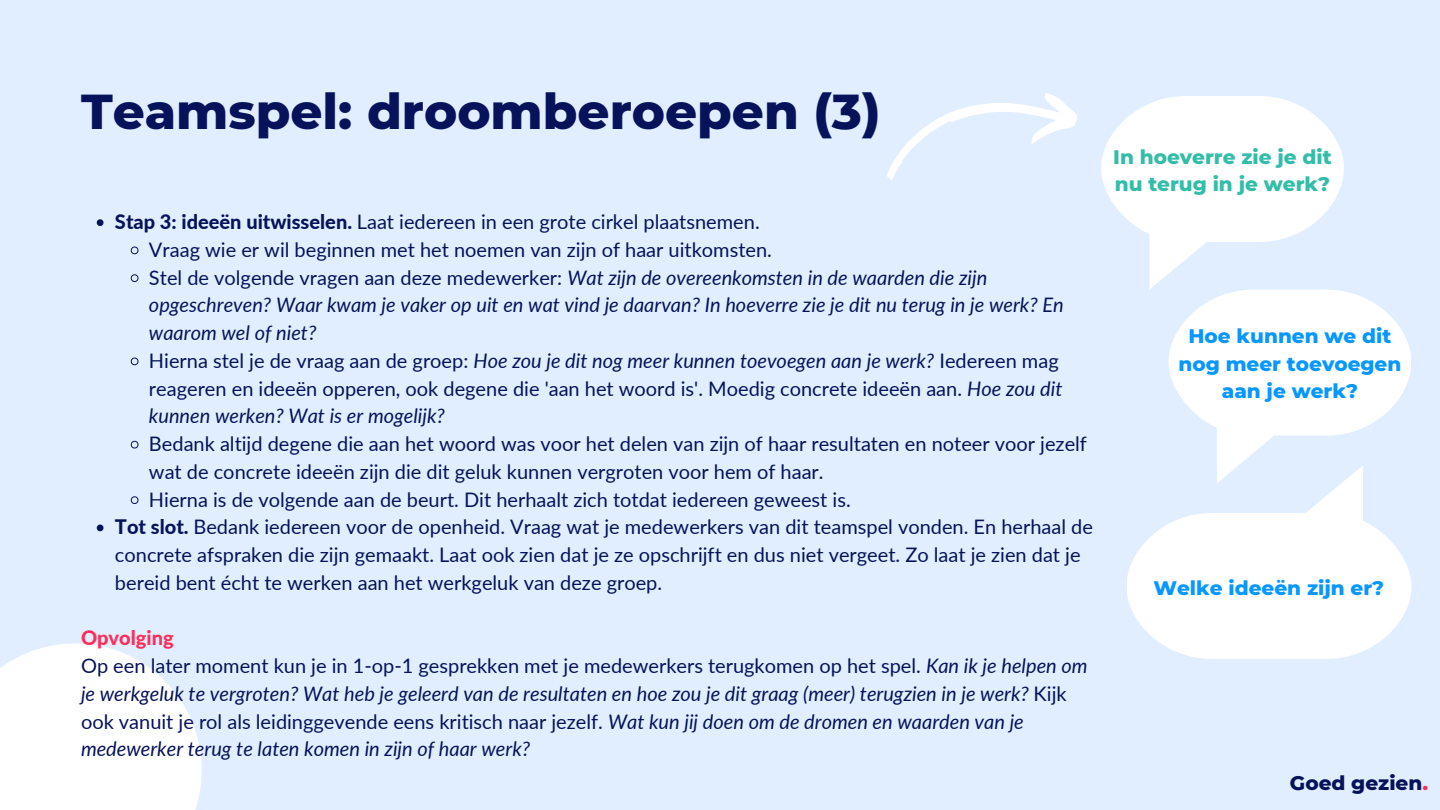
<style>
.page{position:relative;width:1440px;height:810px;background:#e1eeff}
.page>*{position:absolute;margin:0;border:0;box-sizing:border-box;transform-origin:0 0}
.t1{font:800 50px "Montserrat";color:#06135a}
.t2{font:20px/27.8px "Lato";color:#06135a}
.t3{font:italic 20px/27.8px "Lato";color:#06135a}
.t4{font:800 20px/27.8px "Montserrat";color:#0797ff;text-align:center}
.t5{font:800 20px/27.8px "Montserrat";color:#33bda9}
.t6{font:800 20px "Montserrat";color:#06135a}
.s1{font-weight:800}
.s2{font-style:italic}
.s3{font-weight:800;font-style:normal;color:#ff2c58}
.s4{font-style:normal}
.s5{color:#ff2c58}
</style>
<div class="page">
<div style="left:0;top:644px;width:202px;height:166px;background:#fff"></div>
<svg style="left:1101px;top:96px;width:243px;height:146px"></svg>
<svg style="left:1168px;top:290px;width:243px;height:146px"></svg>
<svg style="left:1127px;top:513px;width:284px;height:146px;background:#fbfcff"></svg>
<svg style="left:97px;top:219px;width:7px;height:7px"></svg>
<svg style="left:130px;top:246px;width:9px;height:9px"></svg>
<svg style="left:130px;top:274px;width:9px;height:8px"></svg>
<svg style="left:130px;top:357px;width:9px;height:9px"></svg>
<svg style="left:130px;top:440px;width:9px;height:9px"></svg>
<svg style="left:130px;top:496px;width:9px;height:8px"></svg>
<svg style="left:97px;top:525px;width:7px;height:6px"></svg>
<svg style="left:887px;top:93px;width:190px;height:87px"></svg>
<h1 class="t1" style="left:81px;top:81px;width:801px">Teamspel: droomberoepen (3)</h1>
<p class="t2" style="left:149px;top:207px;width:916px;text-indent:-34px"><span class="s1">Stap 3: ideeën uitwisselen.</span> Laat iedereen in een grote cirkel plaatsnemen.<br>Vraag wie er wil beginnen met het noemen van zijn of haar uitkomsten.<br>Stel de volgende vragen aan deze medewerker: <span class="s2">Wat zijn de overeenkomsten in de waarden die zijn opgeschreven? Waar kwam je vaker op uit en wat vind je daarvan? In hoeverre zie je dit nu terug in je werk? En waarom wel of niet?<br></span>Hierna stel je de vraag aan de groep: <span class="s2">Hoe zou je dit nog meer kunnen toevoegen aan je werk?</span> Iedereen mag reageren en ideeën opperen, ook degene die 'aan het woord is'. Moedig concrete ideeën aan. <span class="s2">Hoe zou dit kunnen werken? Wat is er mogelijk?</span></p>
<p class="t2" style="left:149px;top:429px;width:939px">Bedank altijd degene die aan het woord was voor het delen van zijn of haar resultaten en noteer voor jezelf</p>
<p class="t2" style="left:149px;top:457px;width:676px">wat de concrete ideeën zijn die dit geluk kunnen vergroten voor hem of haar.</p>
<p class="t2" style="left:149px;top:485px;width:703px">Hierna is de volgende aan de beurt. Dit herhaalt zich totdat iedereen geweest is.</p>
<p class="t2" style="left:115px;top:513px;width:980px"><span class="s1">Tot slot.</span> Bedank iedereen voor de openheid. Vraag wat je medewerkers van dit teamspel vonden. En herhaal de</p>
<p class="t2" style="left:115px;top:540px;width:967px">concrete afspraken die zijn gemaakt. Laat ook zien dat je ze opschrijft en dus niet vergeet. Zo laat je zien dat je</p>
<p class="t2" style="left:115px;top:568px;width:549px">bereid bent écht te werken aan het werkgeluk van deze groep.</p>
<p class="t3" style="left:81px;top:624px;width:1008px"><span class="s3">Opvolging<br></span><span class="s4">Op een later moment kun je in 1-op-1 gesprekken met je medewerkers terugkomen op het spel.</span> Kan ik je helpen om je werkgeluk te vergroten? Wat heb je geleerd van de resultaten en hoe zou je dit graag (meer) terugzien in je werk? <span class="s4">Kijk ook vanuit je rol als leidinggevende eens kritisch naar jezelf.</span> Wat kun jij doen om de dromen en waarden van je medewerker terug te laten komen in zijn of haar werk?</p>
<p class="t5" style="left:1113px;top:142px;width:220px">In hoeverre zie je dit nu terug in je werk?</p>
<p class="t4" style="left:1179px;top:322px;width:224px">Hoe kunnen we dit nog meer toevoegen aan je werk?</p>
<p class="t4" style="left:1153px;top:574px;width:232px">Welke ideeën zijn er?</p>
<p class="t6" style="left:1290px;top:770px;width:140px">Goed gezien<span class="s5">.</span></p>
</div>
